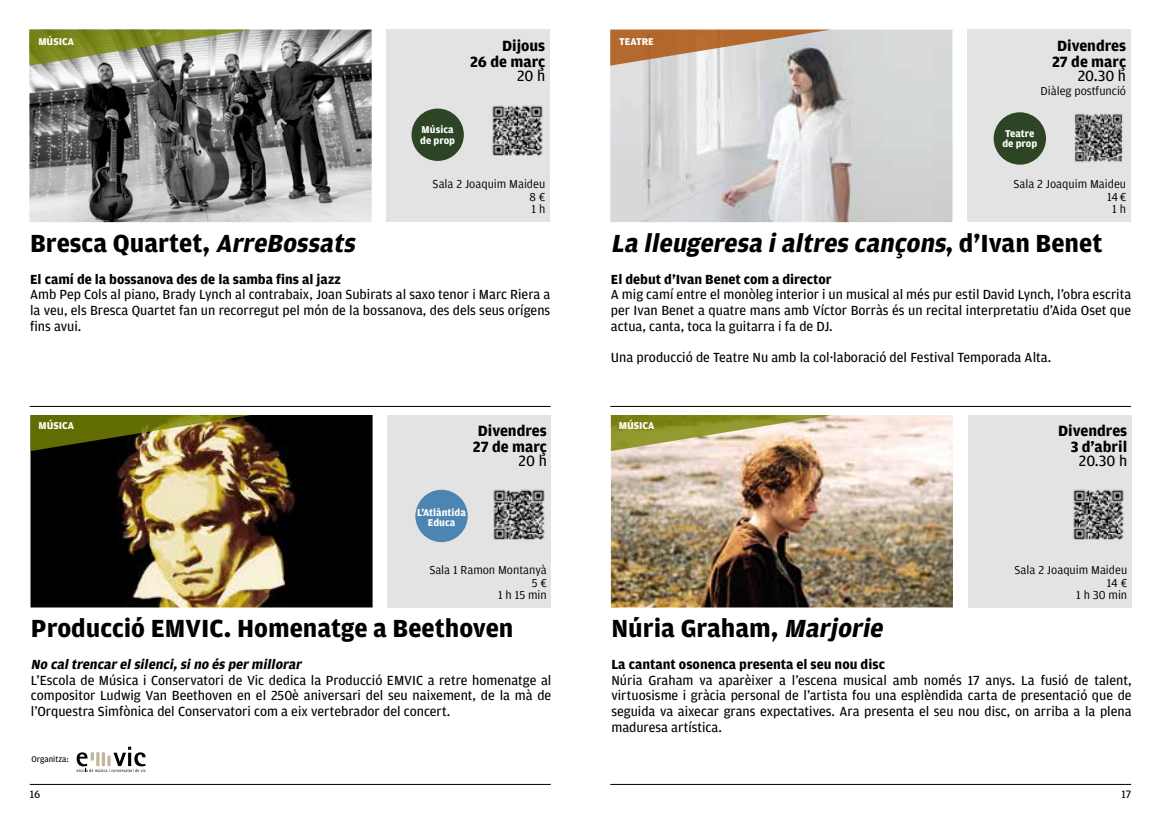
<style>
.page{position:relative;width:1161px;height:819px;background:#fff}
.page>*{position:absolute;margin:0;border:0;box-sizing:border-box;transform-origin:0 0}
.t1{font:700 26.25px "Amplitude";color:#000}
.t2{font:italic 700 26.25px "Amplitude";color:#000}
.t3{font:700 15.75px/15.8px "Amplitude";color:#000;text-align:center}
.t4{font:15.75px "Amplitude";color:#000}
.t5{font:14px/15.8px "Amplitude";color:#000;text-align:justify}
.t6{font:700 14px "Amplitude";color:#000}
.t7{font:italic 700 14px "Amplitude";color:#000}
.t8{font:12.25px/12.2px "Amplitude";color:#000;text-align:right}
.t9{font:11.38px "Amplitude";color:#000}
.t10{font:700 10.5px/10.5px "Amplitude";color:#fff}
.t11{font:8.75px "Amplitude";color:#000}
.s1{font-style:italic}
.s2{font-style:normal}
</style>
<div class="page">
<hr style="left:610px;top:784px;width:521px;height:1px;background:#000">
<hr style="left:30px;top:406px;width:521px;height:1px;background:#000">
<div style="left:388px;top:415px;width:163px;height:192px;background:#e3e3e3"></div>
<img style="left:30px;top:415px;width:343px;height:192px">
<img style="left:30px;top:415px;width:221px;height:36px">
<hr style="left:30px;top:784px;width:521px;height:1px;background:#000">
<img style="left:493px;top:489px;width:52px;height:51px">
<hr style="left:610px;top:406px;width:521px;height:1px;background:#000">
<div style="left:967px;top:30px;width:163px;height:192px;background:#e3e3e3"></div>
<img style="left:610px;top:30px;width:342px;height:192px">
<svg style="left:610px;top:30px;width:221px;height:36px;background:#bb967a"></svg>
<div style="left:968px;top:415px;width:164px;height:192px;background:#e3e3e3"></div>
<img style="left:611px;top:415px;width:342px;height:192px">
<svg style="left:611px;top:415px;width:221px;height:36px;background:#bab374"></svg>
<img style="left:1075px;top:114px;width:48px;height:49px">
<img style="left:1073px;top:489px;width:51px;height:51px">
<div style="left:386px;top:30px;width:164px;height:192px;background:#e3e3e3"></div>
<img style="left:29px;top:30px;width:343px;height:192px">
<svg style="left:29px;top:30px;width:221px;height:36px;background:#9ea36f"></svg>
<img style="left:492px;top:105px;width:51px;height:51px">
<div style="left:411px;top:109px;width:53px;height:52px;background:#2d4524;border-radius:50%"></div>
<div style="left:415px;top:489px;width:53px;height:53px;background:#4d85b2;border-radius:50%"></div>
<svg style="left:77px;top:746px;width:69px;height:26px"></svg>
<div style="left:993px;top:112px;width:53px;height:53px;background:#2d4524;border-radius:50%"></div>
<p class="t10" style="left:38px;top:36px;width:37px">MÚSICA</p>
<p class="t3" style="left:470px;top:38px;width:77px;text-align:right">Dijous<br>26 de març</p>
<p class="t4" style="left:517px;top:67px;width:30px">20 h</p>
<p class="t10" style="left:619px;top:36px;width:36px">TEATRE</p>
<p class="t3" style="left:1052px;top:38px;width:76px">Divendres<br>27 de març</p>
<p class="t4" style="left:1078px;top:67px;width:50px">20.30 h</p>
<p class="t8" style="left:1040px;top:85px;width:87px">Diàleg postfunció</p>
<p class="t10" style="left:420px;top:124px;width:36px">Música de prop</p>
<p class="t10" style="left:1002px;top:128px;width:36px">Teatre de prop</p>
<p class="t8" style="left:529px;top:178px;width:17px;text-align:justify;text-indent:-97px">Sala 2 Joaquim Maideu 8 € 1 h</p>
<p class="t8" style="left:1013px;top:178px;width:114px">Sala 2 Joaquim Maideu<br>14 €<br>1 h</p>
<h1 class="t1" style="left:30px;top:229px;width:331px">Bresca Quartet, <span class="s1">ArreBossats</span></h1>
<p class="t6" style="left:30px;top:271px;width:312px">El camí de la bossanova des de la samba fins al jazz</p>
<p class="t5" style="left:30px;top:287px;width:522px">Amb Pep Cols al piano, Brady Lynch al contrabaix, Joan Subirats al saxo tenor i Marc Riera a la veu, els Bresca Quartet fan un recorregut pel món de la bossanova, des dels seus orígens fins avui.</p>
<h1 class="t2" style="left:611px;top:229px;width:493px">La lleugeresa ialtres cançons<span class="s2">, d ’ I v a n B e n e t</span></h1>
<p class="t6" style="left:611px;top:271px;width:222px">El debut d’Ivan Benet com a director</p>
<p class="t5" style="left:611px;top:287px;width:522px">A mig camí entre el monòleg interior i un musical al més pur estil David Lynch, l’obra escrita per Ivan Benet a quatre mans amb Víctor Borràs és un recital interpretatiu d’Aida Oset que actua, canta, toca la guitarra i fa de DJ.</p>
<p class="t5" style="left:611px;top:350px;width:442px">Una producció de Teatre Nu amb la col·laboració del Festival Temporada Alta.</p>
<p class="t10" style="left:38px;top:420px;width:37px">MÚSICA</p>
<p class="t3" style="left:473px;top:423px;width:76px">Divendres<br>27 de març</p>
<p class="t4" style="left:519px;top:452px;width:30px">20 h</p>
<p class="t10" style="left:619px;top:420px;width:37px">MÚSICA</p>
<p class="t3" style="left:1058px;top:423px;width:71px;text-align:right">Divendres<br>3 d’abril</p>
<p class="t4" style="left:1079px;top:452px;width:50px">20.30 h</p>
<p class="t10" style="left:417px;top:507px;width:50px;text-align:center">L’Atlàntida<br>Educa</p>
<p class="t8" style="left:429px;top:564px;width:119px">Sala 1 Ramon Montanyà<br>5 €<br>1 h 15 min</p>
<p class="t8" style="left:1014px;top:564px;width:114px">Sala 2 Joaquim Maideu<br>14 €<br>1 h 30 min</p>
<h1 class="t1" style="left:31px;top:614px;width:484px">Producció EMVIC. Homenatge a Beethoven</h1>
<p class="t7" style="left:31px;top:656px;width:274px">No caltrencar elsilenci,sino és per millorar</p>
<p class="t5" style="left:31px;top:672px;width:522px">L’Escola de Música i Conservatori de Vic dedica la Producció EMVIC a retre homenatge al compositor Ludwig Van Beethoven en el 250è aniversari del seu naixement, de la mà de l’Orquestra Simfònica del Conservatori com a eix vertebrador del concert.</p>
<h1 class="t1" style="left:611px;top:614px;width:278px">Núria Graham, <span class="s1">Marjorie</span></h1>
<p class="t6" style="left:611px;top:656px;width:275px">La cantant osonenca presenta el seu nou disc</p>
<p class="t5" style="left:611px;top:672px;width:522px">Núria Graham va aparèixer a l’escena musical amb només 17 anys. La fusió de talent, virtuosisme i gràcia personal de l’artista fou una esplèndida carta de presentació que de seguida va aixecar grans expectatives. Ara presenta el seu nou disc, on arriba a la plena maduresa artística.</p>
<p class="t11" style="left:32px;top:754px;width:38px">Organitza:</p>
<p class="t9" style="left:30px;top:788px;width:12px">16</p>
<p class="t9" style="left:1121px;top:788px;width:11px">17</p>
</div>
